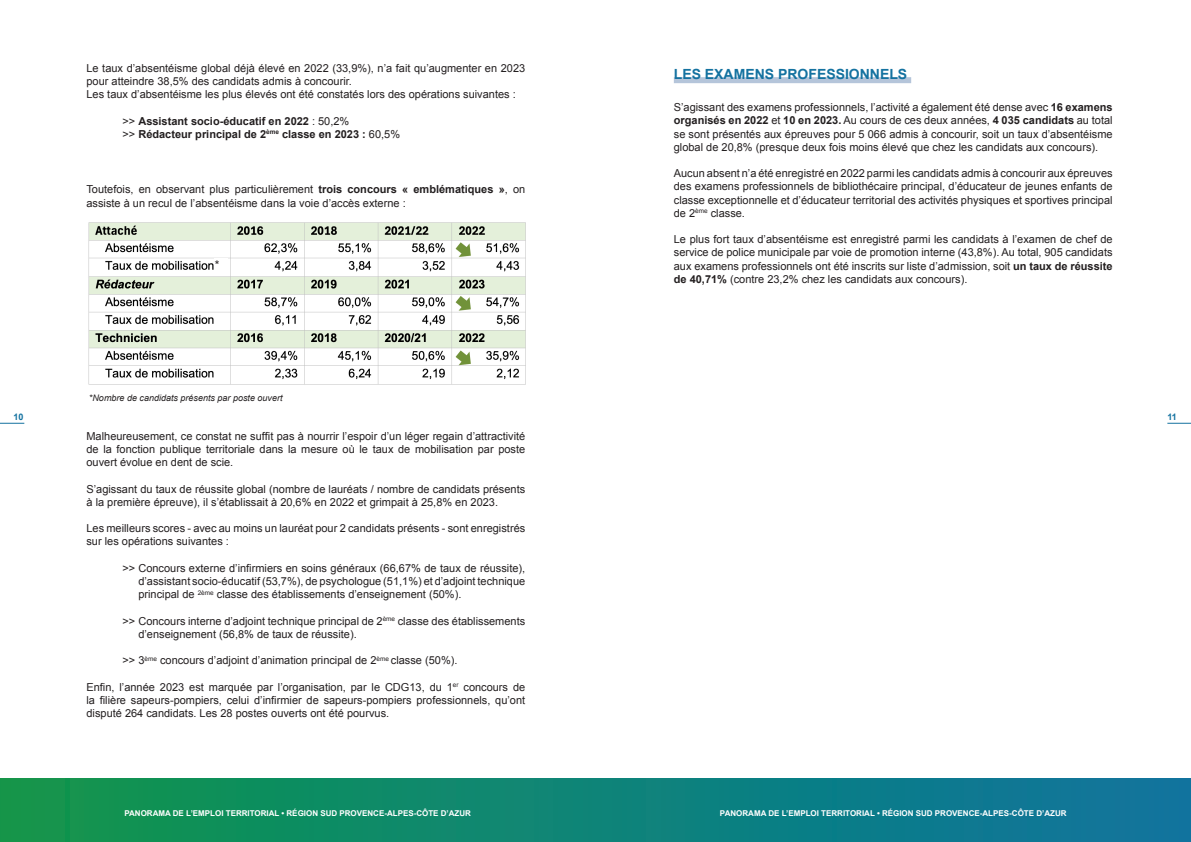
<style>
.page{position:relative;width:1191px;height:842px;background:#fff}
.page>*{position:absolute;margin:0;border:0;box-sizing:border-box;transform-origin:0 0}
.t1{font:700 14px "Arial";color:#1472a0}
.t2{font:12px "Arial";color:#231f20}
.t3{font:11px/13.2px "Arial";color:#231f20;text-align:justify}
.t4{font:700 11px "Arial";color:#231f20}
.t5{font:italic 9px "Arial";color:#231f20}
.t6{font:700 9px "Arial";color:#1472a0}
.t7{font:700 8px "Arial";color:#fff}
.s1{font-weight:400}
.s2{font-weight:700}
</style>
<div class="page">
<svg style="left:1167px;top:423px;width:24px;height:1px"></svg>
<svg style="left:0;top:423px;width:24px;height:1px"></svg>
<div style="left:0;top:778px;width:1191px;height:64px;background:linear-gradient(to right,#11964b,#0d73a1)"></div>
<img style="left:88px;top:222px;width:437px;height:163px">
<div style="left:674px;top:77px;width:237px;height:6px;background:#b5c5da"></div>
<div style="left:215px;top:259px;width:13px;height:16px;background:#fff"></div>
<p class="t3" style="left:86px;top:62px;width:440px">Le taux d’absentéisme global déjà élevé en 2022 (33,9%), n’a fait qu’augmenter en 2023 pour atteindre 38,5% des candidats admis à concourir.</p>
<p class="t3" style="left:86px;top:88px;width:431px">Les taux d’absentéisme les plus élevés ont été constatés lors des opérations suivantes :</p>
<p class="t4" style="left:122px;top:114px;width:228px"><span class="s1">&gt;&gt;</span> Assistant socio-éducatif en 2022 <span class="s1">: 50,2%</span></p>
<p class="t4" style="left:122px;top:127px;width:279px"><span class="s1">&gt;&gt;</span> Rédacteur principal de 2<sup>ème</sup> classe en 2023 : <span class="s1">60,5%</span></p>
<p class="t3" style="left:86px;top:183px;width:440px">Toutefois, en observant plus particulièrement <span class="s2">trois concours « emblématiques »</span>, on assiste à un recul de l’absentéisme dans la voie d’accès externe :</p>
<p class="t2" style="left:215px;top:257px;width:6px">*</p>
<p class="t5" style="left:89px;top:392px;width:195px">*Nombre de candidats présents par poste ouvert</p>
<p class="t1" style="left:674px;top:65px;width:235px">LES EXAMENS PROFESSIONNELS</p>
<p class="t3" style="left:674px;top:101px;width:440px">S’agissant des examens professionnels, l’activité a également été dense avec <span class="s2">16 examens organisés en 2022</span> et <span class="s2">10 en 2023.</span> Au cours de ces deux années, <span class="s2">4 035 candidats</span> au total se sont présentés aux épreuves pour 5 066 admis à concourir, soit un taux d’absentéisme global de 20,8% (presque deux fois moins élevé que chez les candidats aux concours).</p>
<p class="t3" style="left:674px;top:167px;width:440px">Aucun absent n’a été enregistré en 2022 parmi les candidats admis à concourir aux épreuves des examens professionnels de bibliothécaire principal, d’éducateur de jeunes enfants de classe exceptionnelle et d’éducateur territorial des activités physiques et sportives principal de 2<sup>ème</sup> classe.</p>
<p class="t3" style="left:674px;top:233px;width:440px">Le plus fort taux d’absentéisme est enregistré parmi les candidats à l’examen de chef de service de police municipale par voie de promotion interne (43,8%). Au total, 905 candidats aux examens professionnels ont été inscrits sur liste d’admission, soit <span class="s2">un taux de réussite de 40,71%</span> (contre 23,2% chez les candidats aux concours).</p>
<p class="t6" style="left:14px;top:411px;width:12px">10</p>
<p class="t6" style="left:1167px;top:411px;width:11px">11</p>
<p class="t3" style="left:86px;top:429px;width:440px">Malheureusement, ce constat ne suffit pas à nourrir l’espoir d’un léger regain d’attractivité de la fonction publique territoriale dans la mesure où le taux de mobilisation par poste ouvert évolue en dent de scie.</p>
<p class="t3" style="left:86px;top:482px;width:440px">S’agissant du taux de réussite global (nombre de lauréats / nombre de candidats présents à la première épreuve), il s’établissait à 20,6% en 2022 et grimpait à 25,8% en 2023.</p>
<p class="t3" style="left:86px;top:522px;width:440px">Les meilleurs scores - avec au moins un lauréat pour 2 candidats présents - sont enregistrés sur les opérations suivantes :</p>
<p class="t3" style="left:138px;top:561px;width:388px;text-indent:-16px">&gt;&gt; Concours externe d’infirmiers en soins généraux (66,67% de taux de réussite), d’assistant socio-éducatif (53,7%), de psychologue (51,1%) et d’adjoint technique principal de <sup>2ème</sup> classe des établissements d’enseignement (50%).</p>
<p class="t3" style="left:138px;top:614px;width:388px;text-indent:-16px">&gt;&gt; Concours interne d’adjoint technique principal de 2<sup>ème</sup> classe des établissements d’enseignement (56,8% de taux de réussite).</p>
<p class="t3" style="left:122px;top:654px;width:336px">&gt;&gt; 3<sup>ème</sup> concours d’adjoint d’animation principal de 2<sup>ème</sup> classe (50%).</p>
<p class="t3" style="left:86px;top:680px;width:440px">Enfin, l’année 2023 est marquée par l’organisation, par le CDG13, du 1<sup>er</sup> concours de la filière sapeurs-pompiers, celui d’infirmier de sapeurs-pompiers professionnels, qu’ont disputé 264 candidats. Les 28 postes ouverts ont été pourvus.</p>
<p class="t7" style="left:124px;top:808px;width:348px">PANORAMA DE L’EMPLOI TERRITORIAL • RÉGION SUD PROVENCE-ALPES-CÔTE D’AZUR</p>
<p class="t7" style="left:720px;top:808px;width:348px">PANORAMA DE L’EMPLOI TERRITORIAL • RÉGION SUD PROVENCE-ALPES-CÔTE D’AZUR</p>
</div>
